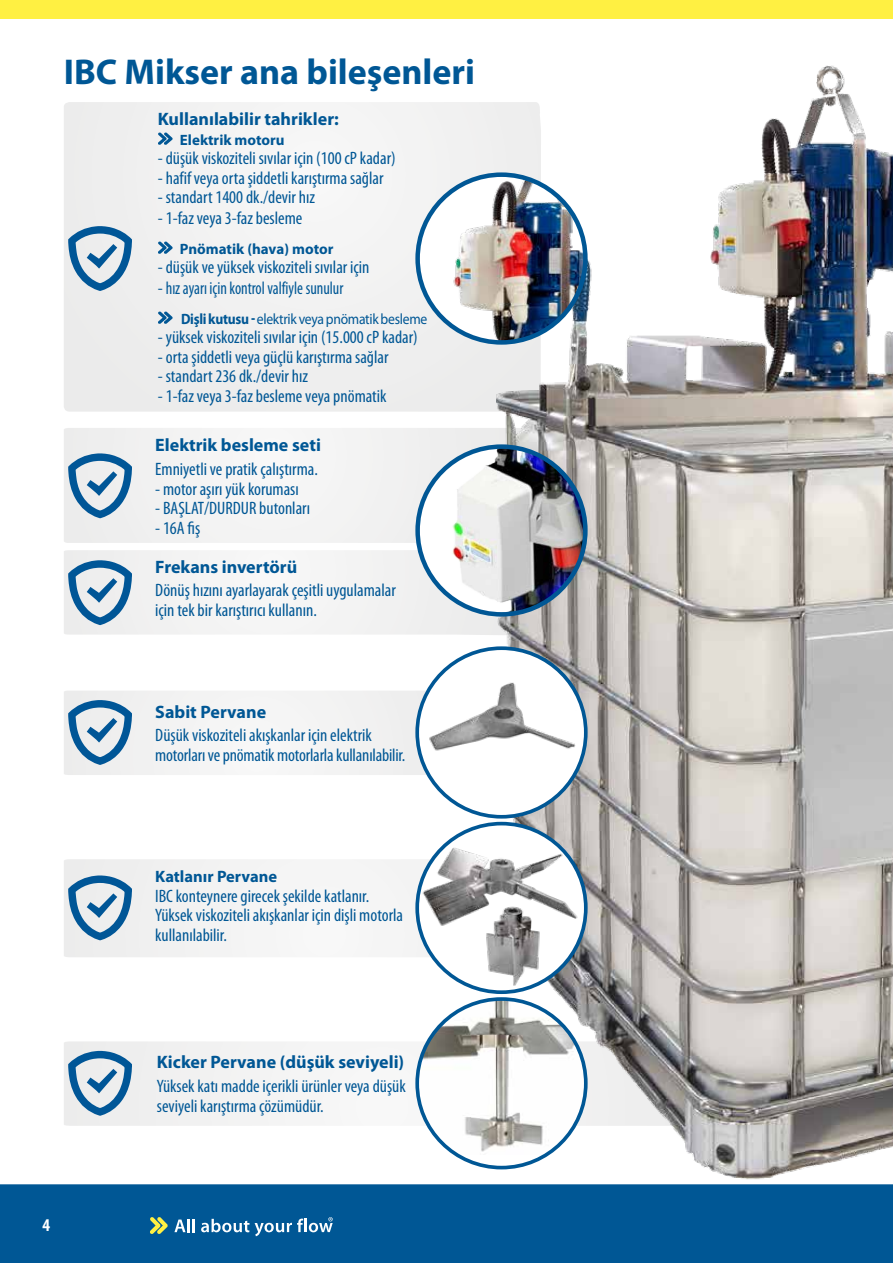
<style>
.page{position:relative;width:893px;height:1263px;background:#fff}
.page>*{position:absolute;margin:0;border:0;box-sizing:border-box;transform-origin:0 0}
.t1{font:700 36px "Myriad Pro";color:#005795}
.t2{font:condensed 18px/19.5px "Myriad Pro";color:#005795}
.t3{font:700 18px "Myriad Pro";color:#005795}
.t4{font:700 condensed 18px "Myriad Pro";color:#fff}
.t5{font:700 16.5px "Myriad Pro";color:#005795}
.t6{font:15px "Myriad Pro";letter-spacing:-.02em;color:#005795;scale:.91 1}
.t7{font:700 15px "Myriad Pro";color:#005795}
.s1{font-weight:700}
.s2{font-weight:700;font-stretch:condensed;font-size:18px}
</style>
<div class="page">
<div style="left:0;top:1184px;width:893px;height:79px;background:#005795"></div>
<div style="left:0;top:0;width:893px;height:19px;background:#fff042"></div>
<svg style="left:174px;top:1219px;width:21px;height:13px"></svg>
<svg style="left:201px;top:1219px;width:48px;height:13px"></svg>
<svg style="left:150px;top:1217px;width:18px;height:17px"></svg>
<svg style="left:255px;top:1217px;width:78px;height:19px"></svg>
<div style="left:64px;top:428px;width:432px;height:115px;background:#f3f3f3"></div>
<div style="left:64px;top:550px;width:432px;height:85px;background:#f2f2f2"></div>
<div style="left:64px;top:102px;width:432px;height:310px;background:#f1f1f1"></div>
<div style="left:64px;top:859px;width:369px;height:98px;background:#f4f4f4"></div>
<div style="left:64px;top:1041px;width:353px;height:85px;background:#f3f3f3"></div>
<img style="left:496px;top:65px;width:397px;height:1127px">
<div style="left:417px;top:999px;width:169px;height:168px;background:#fff;border-radius:50%"></div>
<img style="left:417px;top:999px;width:169px;height:156px">
<div style="left:415px;top:997px;width:173px;height:172px;border:4px solid #005795;border-radius:50%"></div>
<svg style="left:68px;top:1051px;width:64px;height:65px;background:#94b4cd"></svg>
<svg style="left:68px;top:453px;width:64px;height:65px;background:#95b5cd"></svg>
<img style="left:418px;top:175px;width:167px;height:167px;border-radius:84px">
<div style="left:415px;top:172px;width:173px;height:173px;border:4px solid #005795;border-radius:50%"></div>
<svg style="left:158px;top:132px;width:15px;height:13px"></svg>
<svg style="left:158px;top:241px;width:15px;height:13px"></svg>
<svg style="left:158px;top:311px;width:15px;height:13px"></svg>
<svg style="left:68px;top:226px;width:64px;height:65px;background:#94b4cc"></svg>
<img style="left:418px;top:447px;width:167px;height:167px;border-radius:84px">
<div style="left:415px;top:444px;width:173px;height:173px;border:4px solid #005795;border-radius:50%"></div>
<div style="left:417px;top:648px;width:169px;height:169px;background:#fff;border-radius:50%"></div>
<img style="left:427px;top:671px;width:159px;height:88px">
<svg style="left:64px;top:689px;width:436px;height:86px"></svg>
<svg style="left:68px;top:875px;width:64px;height:65px;background:#94b4cd"></svg>
<svg style="left:417px;top:824px;width:169px;height:168px"></svg>
<img style="left:417px;top:824px;width:169px;height:131px">
<div style="left:415px;top:822px;width:173px;height:172px;border:4px solid #005795;border-radius:50%"></div>
<div style="left:469px;top:901px;width:85px;height:85px;background:#fff;border-radius:50%"></div>
<img style="left:482px;top:903px;width:63px;height:83px">
<h1 class="t1" style="left:64px;top:49px;width:413px">IBC Mikser ana bileşenleri</h1>
<p class="t3" style="left:158px;top:107px;width:182px">Kullanılabilir tahrikler:</p>
<p class="t7" style="left:180px;top:130px;width:106px">Elektrik motoru</p>
<p class="t2" style="left:158px;top:148px;width:239px">- düşük viskoziteli sıvılar için (100 cP kadar)</p>
<p class="t2" style="left:158px;top:168px;width:227px">- hafif veya orta şiddetli karıştırma sağlar</p>
<p class="t2" style="left:158px;top:187px;width:159px">- standart 1400 dk./devir hız</p>
<p class="t2" style="left:158px;top:208px;width:146px">- 1-faz veya 3-faz besleme</p>
<p class="t7" style="left:180px;top:239px;width:155px">Pnömatik (hava) motor</p>
<p class="t2" style="left:158px;top:257px;width:213px">- düşük ve yüksek viskoziteli sıvılar için</p>
<p class="t2" style="left:158px;top:278px;width:187px">- hız ayarı için kontrol valfiyle sunulur</p>
<p class="t6" style="left:181px;top:310px;width:272px"><span class="s1">Dişli kutusu</span> <span class="s2">-</span> elektrik veya pnömatik besleme</p>
<p class="t2" style="left:158px;top:327px;width:261px">- yüksek viskoziteli sıvılar için (15.000 cP kadar)</p>
<p class="t2" style="left:158px;top:347px;width:232px">- orta şiddetli veya güçlü karıştırma sağlar</p>
<p class="t2" style="left:158px;top:366px;width:152px">- standart 236 dk./devir hız</p>
<p class="t2" style="left:158px;top:386px;width:230px">- 1-faz veya 3-faz besleme veya pnömatik</p>
<p class="t3" style="left:155px;top:434px;width:167px">Elektrik besleme seti</p>
<p class="t2" style="left:155px;top:459px;width:164px">Emniyetli ve pratik çalıştırma.</p>
<p class="t2" style="left:155px;top:479px;width:145px">- motor aşırı yük koruması</p>
<p class="t2" style="left:155px;top:498px;width:156px">- BAŞLAT/DURDUR butonları</p>
<p class="t2" style="left:155px;top:518px;width:47px">- 16A fiş</p>
<p class="t3" style="left:155px;top:555px;width:143px">Frekans invertörü</p>
<p class="t2" style="left:155px;top:580px;width:242px">Dönüş hızını ayarlayarak çeşitli uygulamalar için tek bir karıştırıcı kullanın.</p>
<p class="t3" style="left:155px;top:700px;width:112px">Sabit Pervane</p>
<p class="t2" style="left:155px;top:725px;width:252px">Düşük viskoziteli akışkanlar için elektrik motorları ve pnömatik motorlarla kullanılabilir.</p>
<p class="t5" style="left:155px;top:866px;width:124px">Katlanır Pervane</p>
<p class="t2" style="left:155px;top:886px;width:249px">IBC konteynere girecek şekilde katlanır.<br>Yüksek viskoziteli akışkanlar için dişli motorla kullanılabilir.</p>
<p class="t4" style="left:43px;top:1214px;width:9px">4</p>
<p class="t3" style="left:157px;top:1051px;width:249px">Kicker Pervane (düşük seviyeli)</p>
<p class="t2" style="left:157px;top:1076px;width:250px">Yüksek katı madde içerikli ürünler veya düşük seviyeli karıştırma çözümüdür.</p>
</div>
